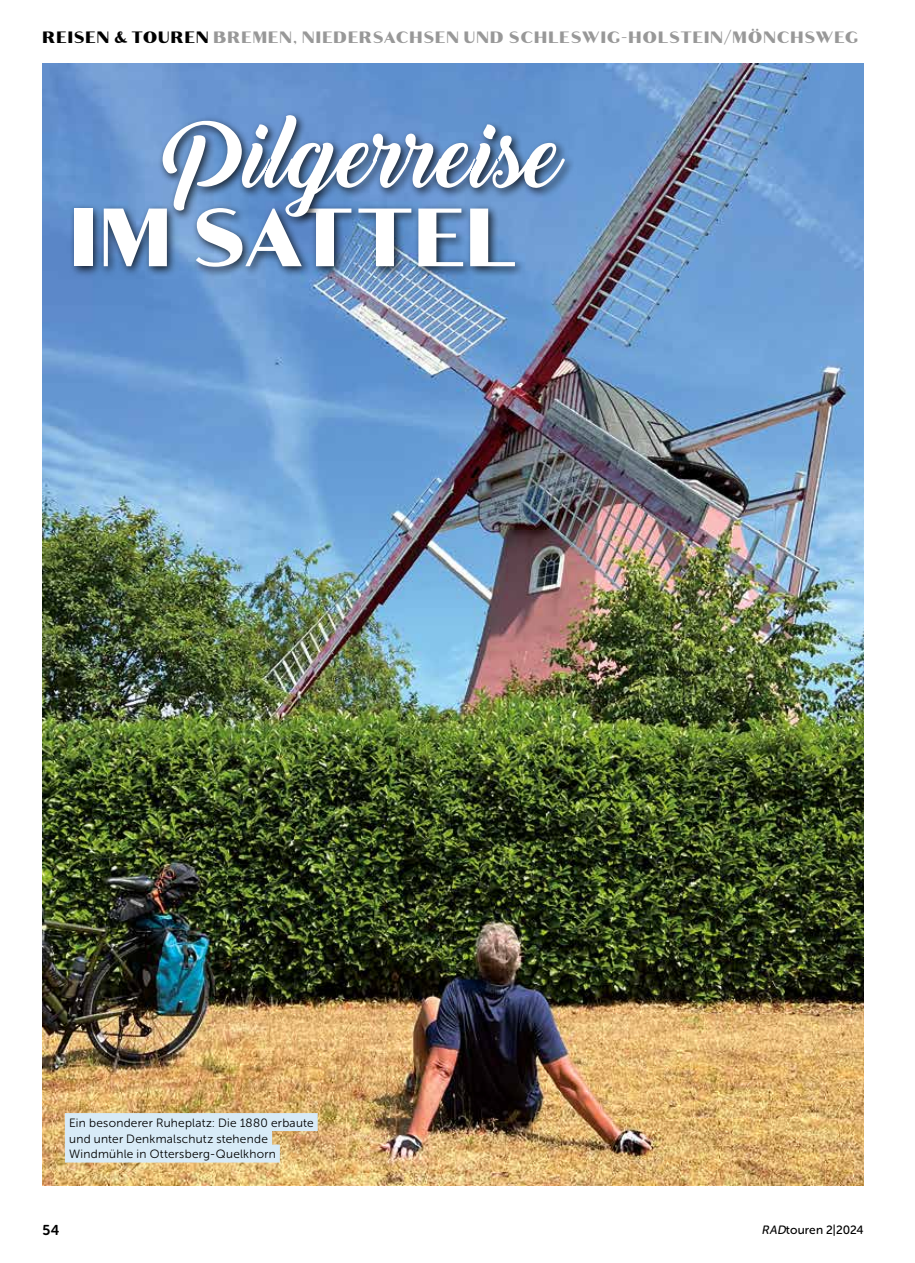
<style>
.page{position:relative;width:915px;height:1263px;background:#fff}
.page>*{position:absolute;margin:0;border:0;box-sizing:border-box;transform-origin:0 0}
.t1{font:82.5px "Croco";letter-spacing:-.015em;color:#fff}
.t2{font:16.5px "Croco";letter-spacing:.035em;color:#989898}
.t3{font:14.25px "Museo Sans Rounded 700";color:#000}
.t4{font:12px/15.8px "Museo Sans Rounded 300";letter-spacing:.025em;color:#000}
.t5{font:12px "Museo Sans Rounded 500";letter-spacing:.005em;color:#000}
.s1{color:#000}
.s2{font-style:italic}
</style>
<div class="page">
<img style="left:43px;top:64px;width:820px;height:1121px">
<div style="left:65px;top:1113px;width:252px;height:18px;background:#d8ebf7"></div>
<div style="left:65px;top:1129px;width:207px;height:18px;background:#d8ebf7"></div>
<div style="left:65px;top:1144px;width:215px;height:18px;background:#d8ebf7"></div>
<div style="left:70px;top:203px;width:455px;height:75px;background:#000;opacity:.75"></div>
<div style="left:158px;top:110px;width:417px;height:118px;background:#000;opacity:.75"></div>
<svg style="left:162px;top:115px;width:402px;height:102px"></svg>
<h2 class="t2" style="left:43px;top:28px;width:817px"><span class="s1">REISEN &amp; TOUREN</span> BREMEN, NIEDERSACHSEN UND SCHLESWIG-HOLSTEIN/MÖNCHSWEG</h2>
<h1 class="t1" style="left:71px;top:190px;width:449px">IM SATTEL</h1>
<p class="t4" style="left:69px;top:1115px;width:246px">Ein besonderer Ruheplatz: Die 1880 erbaute und unter Denkmalschutz stehende<br>Windmühle in Ottersberg-Quelkhorn</p>
<p class="t3" style="left:43px;top:1222px;width:18px">54</p>
<p class="t5" style="left:761px;top:1223px;width:104px"><span class="s2">RAD</span>touren 2|2024</p>
</div>
